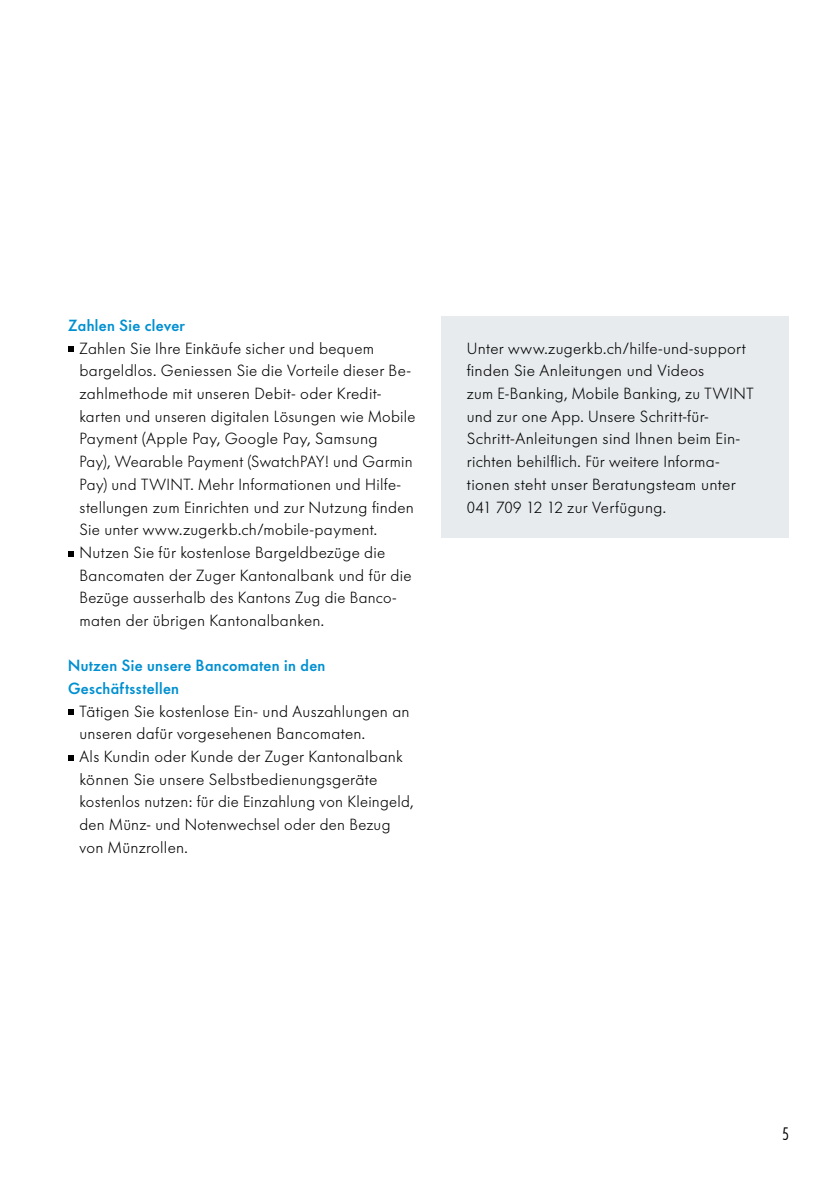
<style>
.page{position:relative;width:840px;height:1191px;background:#fff}
.page>*{position:absolute;margin:0;border:0;box-sizing:border-box;transform-origin:0 0}
.t1{font:300 18px "Futura Condensed BQ";color:#000}
.t2{font:300 16px/22.6px "Futura BQ";letter-spacing:.02em;color:#000}
.t3{font:500 16px/22.6px "Futura BQ";letter-spacing:.025em;color:#0090d1}
</style>
<div class="page">
<svg style="left:68px;top:347px;width:6px;height:5px"></svg>
<svg style="left:68px;top:551px;width:6px;height:5px"></svg>
<svg style="left:68px;top:709px;width:6px;height:6px"></svg>
<svg style="left:68px;top:755px;width:6px;height:5px"></svg>
<div style="left:441px;top:316px;width:347px;height:222px;background:#e7ebed"></div>
<p class="t3" style="left:68px;top:314px;width:118px">Zahlen Sie clever</p>
<p class="t2" style="left:79px;top:337px;width:337px">Zahlen Sie Ihre Einkäufe sicher und bequem bargeldlos. Geniessen Sie die Vorteile dieser Be&shy;zahlmethode mit unseren Debit- oder Kredit&shy;karten und unseren digitalen Lösungen wie Mobile Payment (Apple Pay, Google Pay, Samsung<br>Pay), Wearable Payment (SwatchPAY! und Garmin Pay) und TWINT. Mehr Informationen und Hilfe&shy;stellungen zum Einrichten und zur Nutzung finden Sie unter www.zugerkb.ch/mobile-payment.<br>Nutzen Sie für kostenlose Bargeldbezüge die Bancomaten der Zuger Kantonalbank und für die Bezüge ausserhalb des Kantons Zug die Banco&shy;maten der übrigen Kantonalbanken.</p>
<p class="t3" style="left:68px;top:654px;width:259px">Nutzen Sie unsere Bancomaten in den<br>Geschäftsstellen</p>
<p class="t2" style="left:79px;top:700px;width:335px">Tätigen Sie kostenlose Ein- und Auszahlungen an unseren dafür vorgesehenen Bancomaten.<br>Als Kundin oder Kunde der Zuger Kantonalbank können Sie unsere Selbstbedienungsgeräte kostenlos nutzen: für die Einzahlung von Kleingeld, den Münz- und Notenwechsel oder den Bezug von Münzrollen.</p>
<p class="t2" style="left:466px;top:337px;width:288px">Unter www.zugerkb.ch/hilfe-und-support finden Sie Anleitungen und Videos<br>zum E-Banking, Mobile Banking, zu TWINT und zur one App. Unsere Schritt-für-Schritt-Anleitungen sind Ihnen beim Ein&shy;richten behilflich. Für weitere Informa&shy;tionen steht unser Beratungsteam unter 041 709 12 12 zur Verfügung.</p>
<p class="t1" style="left:782px;top:1123px;width:8px">5</p>
</div>
